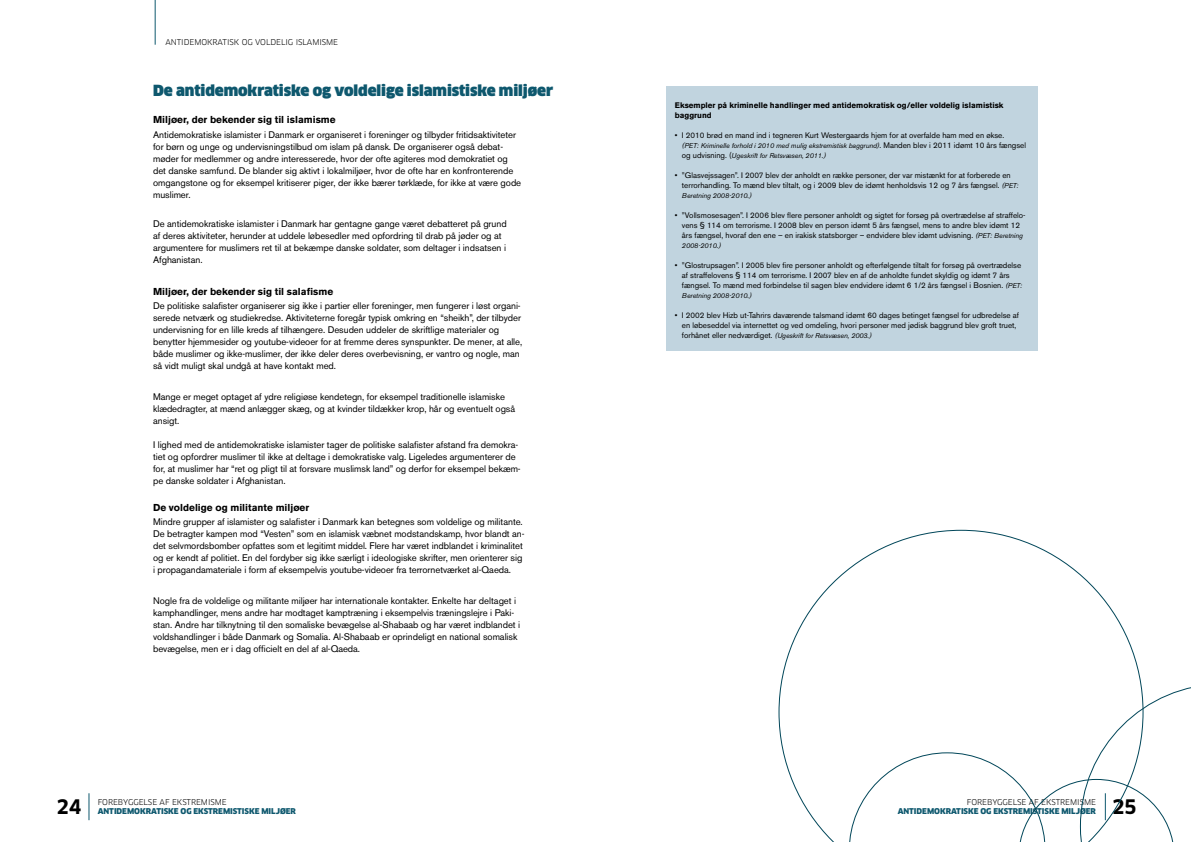
<style>
.page{position:relative;width:1191px;height:842px;background:#fff}
.page>*{position:absolute;margin:0;border:0;box-sizing:border-box;transform-origin:0 0}
.t1{font:700 19.6px "Clan";color:#000}
.t2{font:900 15px "Clan";letter-spacing:-.005em;color:#0e586e}
.t3{font:700 10px "Akzidenz Grotesk BE";color:#000}
.t4{font:9.5px/12px "Akzidenz Grotesk BE";letter-spacing:-.005em;color:#000}
.t5{font:8px/10px "Akzidenz Grotesk BE";color:#000}
.t6{font:700 8px/10px "Akzidenz Grotesk BE";color:#000}
.t7{font:7.8px "Clan";letter-spacing:-.005em;color:#000}
.t8{font:900 7.8px "Clan";letter-spacing:-.005em;color:#0e586e}
.t9{font:italic 7px/10px "Akzidenz Grotesk BE";letter-spacing:-.01em;color:#000}
.t10{font:italic 7px "Akzidenz Grotesk BE";letter-spacing:.01em;color:#000}
.s1{font-style:normal;font-size:8px}
.s2{font-style:italic;font-size:7px}
</style>
<div class="page">
<svg style="left:89px;top:793px;width:1px;height:27px"></svg>
<hr style="left:155px;top:0;width:1px;height:45px;background:#0e586e">
<div style="left:666px;top:86px;width:371px;height:265px;background:#c1d4df"></div>
<svg style="left:779px;top:530px;width:363px;height:312px"></svg>
<svg style="left:849px;top:684px;width:342px;height:158px"></svg>
<p class="t7" style="left:165px;top:38px;width:174px">ANTIDEMOKRATISK OG VOLDELIG ISLAMISME</p>
<h2 class="t2" style="left:153px;top:82px;width:401px">De antidemokratiske og voldelige islamistiske miljøer</h2>
<p class="t3" style="left:153px;top:114px;width:184px">Miljøer, der bekender sig til islamisme</p>
<p class="t4" style="left:153px;top:128px;width:369px">Antidemokratiske islamister i Danmark er organiseret i foreninger og tilbyder fritidsaktiviteter for børn og unge og undervisningstilbud om islam på dansk. De organiserer også debat&shy;møder for medlemmer og andre interesserede, hvor der ofte agiteres mod demokratiet og det danske samfund. De blander sig aktivt i lokalmiljøer, hvor de ofte har en konfronterende omgangstone og for eksempel kritiserer piger, der ikke bærer tørklæde, for ikke at være gode muslimer.</p>
<p class="t4" style="left:153px;top:218px;width:355px">De antidemokratiske islamister i Danmark har gentagne gange været debatteret på grund af deres aktiviteter, herunder at uddele løbesedler med opfordring til drab på jøder og at argumentere for muslimers ret til at bekæmpe danske soldater, som deltager i indsatsen i Afghanistan.</p>
<p class="t3" style="left:153px;top:285px;width:182px">Miljøer, der bekender sig til salafisme</p>
<p class="t4" style="left:153px;top:300px;width:371px">De politiske salafister organiserer sig ikke i partier eller foreninger, men fungerer i løst organi&shy;serede netværk og studiekredse. Aktiviteterne foregår typisk omkring en “sheikh”, der tilbyder undervisning for en lille kreds af tilhængere. Desuden uddeler de skriftlige materialer og benytter hjemmesider og youtube-videoer for at fremme deres synspunkter. De mener, at alle, både muslimer og ikke-muslimer, der ikke deler deres overbevisning, er vantro og nogle, man så vidt muligt skal undgå at have kontakt med.</p>
<p class="t4" style="left:153px;top:390px;width:363px">Mange er meget optaget af ydre religiøse kendetegn, for eksempel traditionelle islamiske klædedragter, at mænd anlægger skæg, og at kvinder tildækker krop, hår og eventuelt også ansigt.</p>
<p class="t4" style="left:153px;top:438px;width:369px">I lighed med de antidemokratiske islamister tager de politiske salafister afstand fra demokra&shy;tiet og opfordrer muslimer til ikke at deltage i demokratiske valg. Ligeledes argumenterer de for, at muslimer har “ret og pligt til at forsvare muslimsk land” og derfor for eksempel bekæm&shy;pe danske soldater i Afghanistan.</p>
<p class="t3" style="left:153px;top:501px;width:158px">De voldelige og militante miljøer</p>
<p class="t4" style="left:153px;top:516px;width:373px">Mindre grupper af islamister og salafister i Danmark kan betegnes som voldelige og militante.<br>De betragter kampen mod “Vesten” som en islamisk væbnet modstandskamp, hvor blandt an&shy;det selvmordsbomber opfattes som et legitimt middel. Flere har været indblandet i kriminalitet og er kendt af politiet. En del fordyber sig ikke særligt i ideologiske skrifter, men orienterer sig i propagandamateriale i form af eksempelvis youtube-videoer fra terrornetværket al-Qaeda.</p>
<p class="t4" style="left:153px;top:594px;width:368px">Nogle fra de voldelige og militante miljøer har internationale kontakter. Enkelte har deltaget i kamphandlinger, mens andre har modtaget kamptræning i eksempelvis træningslejre i Paki&shy;stan. Andre har tilknytning til den somaliske bevægelse al-Shabaab og har været indblandet i voldshandlinger i både Danmark og Somalia. Al-Shabaab er oprindeligt en national somalisk bevægelse, men er i dag officielt en del af al-Qaeda.</p>
<p class="t6" style="left:675px;top:100px;width:330px">Eksempler på kriminelle handlinger med antidemokratisk og/eller voldelig islamistisk baggrund</p>
<p class="t5" style="left:675px;top:130px;width:331px">• I 2010 brød en mand ind i tegneren Kurt Westergaards hjem for at overfalde ham med en økse.</p>
<p class="t9" style="left:682px;top:141px;width:345px">(PET: Kriminelle forhold i 2010 med mulig ekstremistisk baggrund)<span class="s1">. Manden blev i 2011 idømt 10 års fængsel og udvisning. (</span>Ugeskrift for Retsvæsen, 2011.)</p>
<p class="t5" style="left:682px;top:170px;width:338px;text-indent:-7px">• ”Glasvejssagen”. I 2007 blev der anholdt en række personer, der var mistænkt for at forberede en terrorhandling. To mænd blev tiltalt, og i 2009 blev de idømt henholdsvis 12 og 7 års fængsel. <span class="s2">(PET:</span></p>
<p class="t9" style="left:682px;top:191px;width:71px">Beretning 2008-2010.)</p>
<p class="t5" style="left:675px;top:210px;width:352px;text-align:center">• ”Vollsmosesagen”. I 2006 blev flere personer anholdt og sigtet for forsøg på overtrædelse af straffelo&shy;vens § 114 om terrorisme. I 2008 blev en person idømt 5 års fængsel, mens to andre blev idømt 12<br>års fængsel, hvoraf den ene – en irakisk statsborger – endvidere blev idømt udvisning. <span class="s2">(PET: Beretning</span></p>
<p class="t10" style="left:682px;top:241px;width:40px">2008-2010.)</p>
<p class="t5" style="left:682px;top:260px;width:342px;text-indent:-7px">• ”Glostrupsagen”. I 2005 blev fire personer anholdt og efterfølgende tiltalt for forsøg på overtrædelse af straffelovens § 114 om terrorisme. I 2007 blev en af de anholdte fundet skyldig og idømt 7 års fængsel. To mænd med forbindelse til sagen blev endvidere idømt 6 1/2 års fængsel i Bosnien. <span class="s2">(PET:</span></p>
<p class="t9" style="left:682px;top:291px;width:71px">Beretning 2008-2010.)</p>
<p class="t5" style="left:675px;top:310px;width:346px;text-align:center">• I 2002 blev Hizb ut-Tahrirs daværende talsmand idømt 60 dages betinget fængsel for udbredelse af en løbeseddel via internettet og ved omdeling, hvori personer med jødisk baggrund blev groft truet,</p>
<p class="t9" style="left:682px;top:331px;width:191px"><span class="s1">forhånet eller nedværdiget.</span> (Ugeskrift for Retsvæsen, 2003.)</p>
<h1 class="t1" style="left:57px;top:796px;width:26px">24</h1>
<p class="t7" style="left:98px;top:798px;width:131px">FOREBYGGELSE AF EKSTREMISME</p>
<p class="t8" style="left:98px;top:807px;width:200px">ANTIDEMOKRATISKE OG EKSTREMISTISKE MILJØER</p>
<h1 class="t1" style="left:1112px;top:796px;width:26px">25</h1>
<p class="t7" style="left:967px;top:798px;width:131px">FOREBYGGELSE AF EKSTREMISME</p>
<p class="t8" style="left:897px;top:807px;width:200px">ANTIDEMOKRATISKE OG EKSTREMISTISKE MILJØER</p>
</div>
